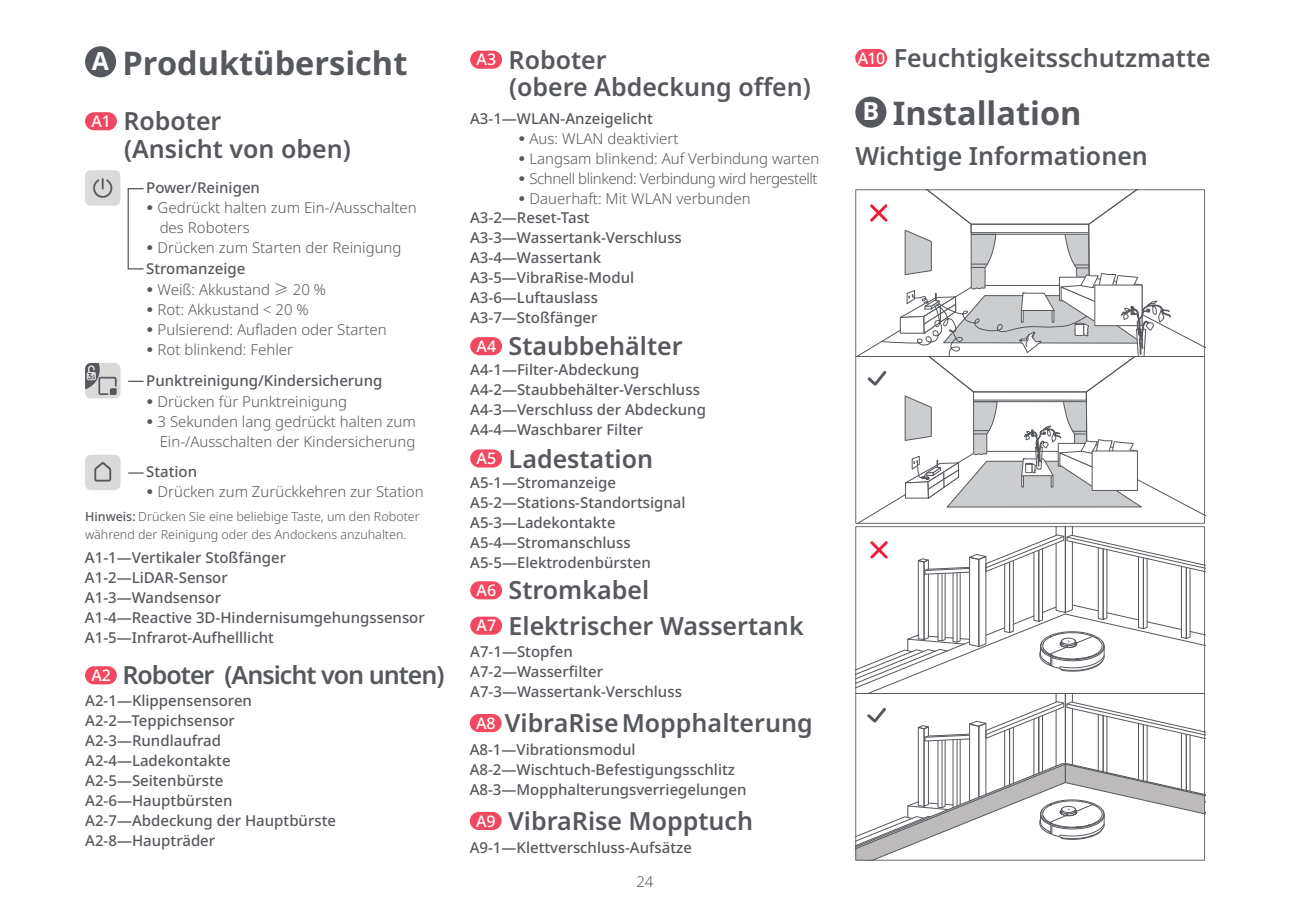
<style>
.page{position:relative;width:1290px;height:922px;background:#fff}
.page>*{position:absolute;margin:0;border:0;box-sizing:border-box;transform-origin:0 0}
.t1{font:700 32.5px "Noto Sans";color:#55585d}
.t2{font:600 25px/27.5px "Noto Sans";color:#55585d}
.t3{font:600 25px "Noto Sans";letter-spacing:-.04em;color:#55585d}
.t4{font:500 15px/20px "Noto Sans";color:#55585d}
.t5{font:300 15px/20px "Noto Sans";color:#55585d;text-align:right}
.t6{font:300 15px "Noto Sans";letter-spacing:-.03em;color:#55585d}
.t7{font:300 12.5px/17.5px "Noto Sans";color:#55585d}
.s1{font-size:25px;color:#fff}
.s2{font-weight:500;font-size:16px;color:#fff}
.s3{font-family:"Ping Fang SC";font-weight:400}
.s4{font-family:"Noto Sans SC"}
.s5{font-weight:500}
</style>
<div class="page">
<div style="left:85px;top:46px;width:31px;height:31px;background:#55585d;border-radius:50%"></div>
<div style="left:85px;top:112px;width:32px;height:18px;background:#f04860;border-radius:9px"></div>
<div style="left:85px;top:666px;width:32px;height:18px;background:#f04860;border-radius:9px"></div>
<div style="left:470px;top:51px;width:32px;height:18px;background:#f04860;border-radius:9px"></div>
<div style="left:470px;top:713px;width:32px;height:19px;background:#f04860;border-radius:9px"></div>
<div style="left:470px;top:811px;width:32px;height:18px;background:#f04860;border-radius:9px"></div>
<div style="left:855px;top:49px;width:32px;height:18px;background:#f04860;border-radius:9px"></div>
<div style="left:470px;top:449px;width:32px;height:18px;background:#f04860;border-radius:9px"></div>
<div style="left:470px;top:581px;width:32px;height:18px;background:#f04860;border-radius:9px"></div>
<div style="left:470px;top:616px;width:32px;height:18px;background:#f04860;border-radius:9px"></div>
<div style="left:128px;top:188px;width:16px;height:81px;border:1px solid #55585d"></div>
<svg style="left:128px;top:380px;width:16px;height:2px"></svg>
<svg style="left:128px;top:472px;width:16px;height:1px"></svg>
<div style="left:470px;top:337px;width:32px;height:18px;background:#f04860;border-radius:9px"></div>
<div style="left:855px;top:97px;width:31px;height:31px;background:#55585d;border-radius:50%"></div>
<svg style="left:855px;top:189px;width:350px;height:335px"></svg>
<svg style="left:855px;top:526px;width:350px;height:167px"></svg>
<svg style="left:855px;top:693px;width:350px;height:167px"></svg>
<div style="left:85px;top:363px;width:35px;height:35px;background:#dbd9da;border-radius:6px"></div>
<svg style="left:85px;top:363px;width:32px;height:32px"></svg>
<div style="left:85px;top:454px;width:35px;height:36px;background:#dbd9da;border-radius:6px"></div>
<svg style="left:94px;top:462px;width:17px;height:19px"></svg>
<div style="left:85px;top:170px;width:35px;height:36px;background:#dbd9da;border-radius:6px"></div>
<svg style="left:93px;top:178px;width:19px;height:20px"></svg>
<h1 class="t1" style="left:92px;top:40px;width:317px"><span class="s1">A</span> Produktübersicht</h1>
<h2 class="t2" style="left:124px;top:108px;width:228px;text-indent:-33px"><span class="s2">A1</span> Roboter<br>(Ansicht von oben)</h2>
<p class="t4" style="left:146px;top:178px;width:115px">Power/Reinigen</p>
<p class="t5" style="left:160px;top:198px;width:259px;text-align:left;text-indent:-13px"><span class="s3">•</span> Gedrückt halten zum Ein-/Ausschalten des Roboters</p>
<p class="t5" style="left:146px;top:238px;width:257px"><span class="s3">•</span> Drücken zum Starten der Reinigung</p>
<p class="t4" style="left:146px;top:258px;width:101px">Stromanzeige</p>
<p class="t5" style="left:146px;top:280px;width:181px"><span class="s3">•</span> Weiß: Akkustand <span class="s4">≥</span> 20 %</p>
<p class="t5" style="left:146px;top:300px;width:164px"><span class="s3">•</span> Rot: Akkustand &lt; 20 %</p>
<p class="t5" style="left:146px;top:320px;width:242px"><span class="s3">•</span> Pulsierend: Aufladen oder Starten</p>
<p class="t5" style="left:146px;top:340px;width:148px"><span class="s3">•</span> Rot blinkend: Fehler</p>
<p class="t4" style="left:146px;top:370px;width:238px">Punktreinigung/Kindersicherung</p>
<p class="t5" style="left:146px;top:391px;width:202px"><span class="s3">•</span> Drücken für Punktreinigung</p>
<p class="t5" style="left:146px;top:411px;width:271px"><span class="s3">•</span> 3 Sekunden lang gedrückt halten zum<br>Ein-/Ausschalten der Kindersicherung</p>
<p class="t4" style="left:146px;top:462px;width:53px">Station</p>
<p class="t5" style="left:146px;top:482px;width:279px"><span class="s3">•</span> Drücken zum Zurückkehren zur Station</p>
<p class="t7" style="left:85px;top:508px;width:336px"><span class="s5">Hinweis:</span> Drücken Sie eine beliebige Taste, um den Roboter während der Reinigung oder des Andockens anzuhalten.</p>
<p class="t4" style="left:85px;top:547px;width:341px">A1-1—Vertikaler Stoßfänger<br>A1-2—LiDAR-Sensor<br>A1-3—Wandsensor<br>A1-4—Reactive 3D-Hindernisumgehungssensor<br>A1-5—Infrarot-Aufhelllicht</p>
<h2 class="t3" style="left:91px;top:657px;width:355px"><span class="s2">A2</span> Roboter (Ansicht von unten)</h2>
<p class="t4" style="left:85px;top:691px;width:252px">A2-1—Klippensensoren<br>A2-2—Teppichsensor<br>A2-3—Rundlaufrad<br>A2-4—Ladekontakte<br>A2-5—Seitenbürste<br>A2-6—Hauptbürsten<br>A2-7—Abdeckung der Hauptbürste<br>A2-8—Haupträder</p>
<h2 class="t2" style="left:509px;top:46px;width:303px;text-indent:-33px"><span class="s2">A3</span> Roboter<br>(obere Abdeckung offen)</h2>
<p class="t4" style="left:470px;top:109px;width:184px">A3-1—WLAN-Anzeigelicht</p>
<p class="t5" style="left:518px;top:129px;width:162px"><span class="s3">•</span> Aus: WLAN deaktiviert</p>
<p class="t5" style="left:518px;top:149px;width:303px"><span class="s3">•</span> Langsam blinkend: Auf Verbindung warten</p>
<p class="t6" style="left:518px;top:168px;width:301px"><span class="s3">•</span> Schnell blinkend: Verbindung wird hergestellt</p>
<p class="t5" style="left:518px;top:189px;width:234px"><span class="s3">•</span> Dauerhaft: Mit WLAN verbunden</p>
<p class="t4" style="left:470px;top:208px;width:213px">A3-2—Reset-Tast<br>A3-3—Wassertank-Verschluss<br>A3-4—Wassertank<br>A3-5—VibraRise-Modul<br>A3-6—Luftauslass<br>A3-7—Stoßfänger</p>
<h2 class="t2" style="left:477px;top:333px;width:208px"><span class="s2">A4</span> Staubbehälter</h2>
<p class="t4" style="left:470px;top:360px;width:237px">A4-1—Filter-Abdeckung<br>A4-2—Staubbehälter-Verschluss<br>A4-3—Verschluss der Abdeckung<br>A4-4—Waschbarer Filter</p>
<h2 class="t2" style="left:477px;top:445px;width:178px"><span class="s2">A5</span> Ladestation</h2>
<p class="t4" style="left:470px;top:472px;width:217px">A5-1—Stromanzeige<br>A5-2—Stations-Standortsignal<br>A5-3—Ladekontakte<br>A5-4—Stromanschluss<br>A5-5—Elektrodenbürsten</p>
<h2 class="t2" style="left:477px;top:573px;width:329px;line-height:35.2px"><span class="s2">A6</span> Stromkabel<br><span class="s2">A7</span> Elektrischer Wassertank</h2>
<p class="t4" style="left:470px;top:642px;width:213px">A7-1—Stopfen<br>A7-2—Wasserfilter<br>A7-3—Wassertank-Verschluss</p>
<h2 class="t2" style="left:476px;top:709px;width:338px"><span class="s2">A8</span> VibraRise Mopphalterung</h2>
<p class="t4" style="left:470px;top:739px;width:278px">A8-1—Vibrationsmodul<br>A8-2—Wischtuch-Befestigungsschlitz<br>A8-3—Mopphalterungsverriegelungen</p>
<h2 class="t2" style="left:476px;top:807px;width:278px"><span class="s2">A9</span> VibraRise Mopptuch</h2>
<p class="t4" style="left:470px;top:837px;width:224px">A9-1—Klettverschluss-Aufsätze</p>
<p class="t5" style="left:636px;top:872px;width:19px">24</p>
<h2 class="t2" style="left:858px;top:45px;width:354px"><span class="s2">A10</span> Feuchtigkeitsschutzmatte</h2>
<h1 class="t1" style="left:862px;top:90px;width:221px"><span class="s1">B</span> Installation</h1>
<h2 class="t2" style="left:855px;top:143px;width:294px">Wichtige Informationen</h2>
</div>
